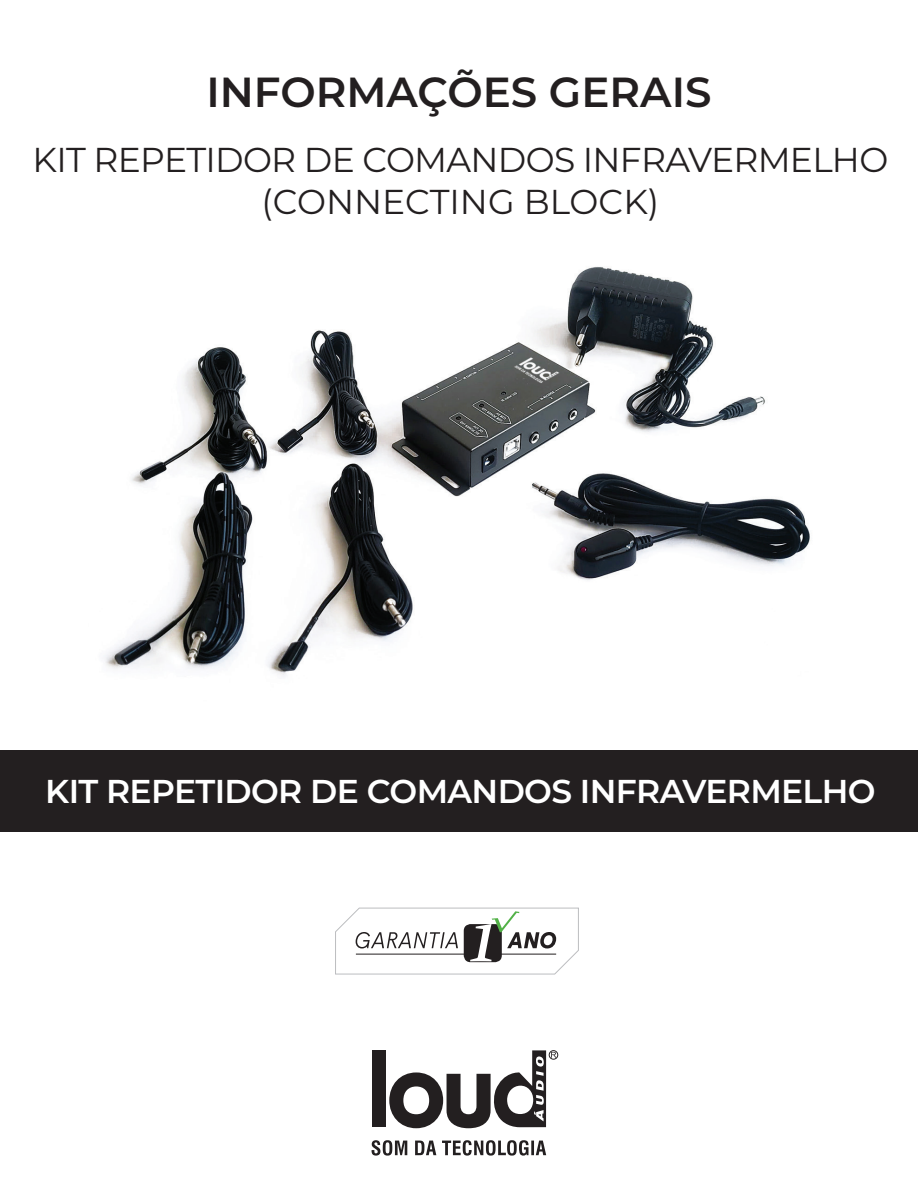
<style>
.page{position:relative;width:918px;height:1191px;background:#fff}
.page>*{position:absolute;margin:0;border:0;box-sizing:border-box;transform-origin:0 0}
.t1{font:italic 80.25px "Constantia";color:#fff}
.t2{font:600 42px "Montserrat";color:#231f20}
.t3{font:34.5px/41.4px "Montserrat";letter-spacing:-.02em;color:#231f20;text-align:center}
.t4{font:600 33px "Montserrat";letter-spacing:-.02em;color:#fff}
</style>
<div class="page">
<div style="left:0;top:750px;width:918px;height:82px;background:#231f20"></div>
<div style="left:372px;top:1050px;width:14px;height:77px;background:#231f20"></div>
<svg style="left:372px;top:1140px;width:174px;height:15px"></svg>
<div style="left:549px;top:1050px;width:9px;height:9px;border:1px solid #231f20;border-radius:50%"></div>
<svg style="left:389px;top:1050px;width:167px;height:78px"></svg>
<img style="left:104px;top:267px;width:706px;height:409px">
<svg style="left:335px;top:907px;width:244px;height:68px"></svg>
<p class="t2" style="left:206px;top:62px;width:507px">INFORMAÇÕES GERAIS</p>
<p class="t3" style="left:33px;top:138px;width:857px">KIT REPETIDOR DE COMANDOS INFRAVERMELHO (CONNECTING BLOCK)</p>
<p class="t4" style="left:45px;top:768px;width:832px">KIT REPETIDOR DE COMANDOS INFRAVERMELHO</p>
<h1 class="t1" style="left:471px;top:879px;width:26px">1</h1>
</div>
